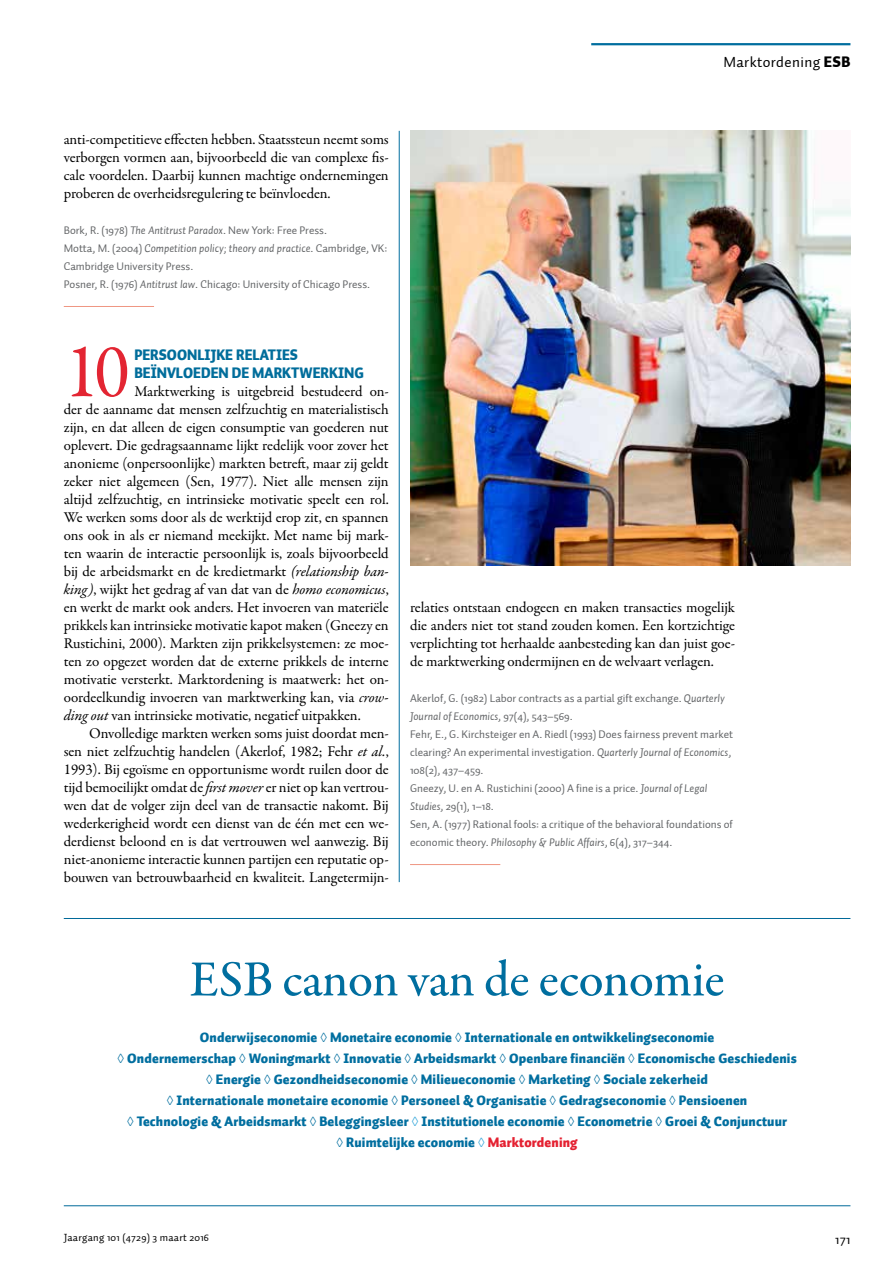
<style>
.page{position:relative;width:893px;height:1263px;background:#fff}
.page>*{position:absolute;margin:0;border:0;box-sizing:border-box;transform-origin:0 0}
.t1{font:77.55px "Garamond Premr Pro";color:#e32532;scale:.95 1}
.t2{font:500 51px "Garamond Premr Pro";letter-spacing:-.01em;color:#006e9f}
.t3{font:15px/18px "Garamond Premr Pro";letter-spacing:-.01em;color:#000;text-align:justify}
.t4{font:900 15px/18px "Auto 1";color:#006d9b;scale:.95 1}
.t5{font:15px "Auto 1";letter-spacing:.025em;color:#000}
.t6{font:900 13.5px/21px "Auto 1";letter-spacing:.01em;color:#006e9f;text-align:center}
.t7{font:13.5px "Auto 1";color:#000}
.t8{font:11.25px/18px "Auto 1";color:#626466}
.t9{font:10.5px "Auto 1";letter-spacing:.025em;color:#000}
.s1{font-weight:900}
.s2{font-style:italic}
.s3{color:#2ba2d8}
.s4{color:#e42131}
</style>
<div class="page">
<hr style="left:591px;top:43px;width:259px;height:2px;background:#006e9f">
<hr style="left:399px;top:131px;width:1px;height:751px;background:#006e9f">
<hr style="left:64px;top:306px;width:90px;height:1px;background:#ef9682">
<hr style="left:410px;top:864px;width:90px;height:1px;background:#ef9682">
<hr style="left:64px;top:918px;width:786px;height:1px;background:#006a99">
<hr style="left:64px;top:1205px;width:786px;height:1px;background:#006a99">
<img style="left:410px;top:131px;width:440px;height:435px">
<p class="t5" style="left:723px;top:53px;width:128px">Marktordening <span class="s1">ESB</span></p>
<p class="t3" style="left:64px;top:131px;width:326px">anti-competitieve effecten hebben. Staatssteun neemt soms verborgen vormen aan, bijvoorbeeld die van complexe fis&shy;cale voordelen. Daarbij kunnen machtige ondernemingen proberen de overheidsregulering te beïnvloeden.</p>
<p class="t8" style="left:64px;top:221px;width:325px">Bork, R. (1978) <span class="s2">The Antitrust Paradox</span>. New York: Free Press.<br>Motta, M. (2004) <span class="s2">Competition policy; theory and practice</span>. Cambridge, VK:<br>Cambridge University Press.<br>Posner, R. (1976) <span class="s2">Antitrust law</span>. Chicago: University of Chicago Press.</p>
<h1 class="t1" style="left:64px;top:325px;width:71px">10</h1>
<p class="t4" style="left:134px;top:346px;width:243px">PERSOONLIJKE RELATIES<br>BEÏNVLOEDEN DE MARKTWERKING</p>
<p class="t3" style="left:64px;top:383px;width:327px;text-indent:71px">Marktwerking is uitgebreid bestudeerd on&shy;der de aanname dat mensen zelfzuchtig en materialistisch zijn, en dat alleen de eigen consumptie van goederen nut oplevert. Die gedragsaanname lijkt redelijk voor zover het anonieme (onpersoonlijke) markten betreft, maar zij geldt zeker niet algemeen (Sen, 1977). Niet alle mensen zijn altijd zelfzuchtig, en intrinsieke motivatie speelt een rol.<br>We werken soms door als de werktijd erop zit, en spannen ons ook in als er niemand meekijkt. Met name bij mark&shy;ten waarin de interactie persoonlijk is, zoals bijvoorbeeld bij de arbeidsmarkt en de kredietmarkt <span class="s2">(relationship ban&shy;king)</span>, wijkt het gedrag af van dat van de <span class="s2">homo economicus</span>, en werkt de markt ook anders. Het invoeren van materiële prikkels kan intrinsieke motivatie kapot maken (Gneezy en Rustichini, 2000). Markten zijn prikkelsystemen: ze moe&shy;ten zo opgezet worden dat de externe prikkels de interne motivatie versterkt. Marktordening is maatwerk: het on&shy;oordeelkundig invoeren van marktwerking kan, via <span class="s2">crow&shy;ding out</span> van intrinsieke motivatie, negatief uitpakken.</p>
<p class="t3" style="left:64px;top:725px;width:326px;text-indent:26px">Onvolledige markten werken soms juist doordat men&shy;sen niet zelfzuchtig handelen (Akerlof, 1982; Fehr <span class="s2">et al.</span>, 1993). Bij egoïsme en opportunisme wordt ruilen door de tijd bemoeilijkt omdat de <span class="s2">first mover</span> er niet op kan vertrou&shy;wen dat de volger zijn deel van de transactie nakomt. Bij wederkerigheid wordt een dienst van de één met een we&shy;derdienst beloond en is dat vertrouwen wel aanwezig. Bij niet-anonieme interactie kunnen partijen een reputatie op&shy;bouwen van betrouwbaarheid en kwaliteit. Langetermijn-</p>
<p class="t3" style="left:410px;top:599px;width:327px">relaties ontstaan endogeen en maken transacties mogelijk die anders niet tot stand zouden komen. Een kortzichtige verplichting tot herhaalde aanbesteding kan dan juist goe&shy;de marktwerking ondermijnen en de welvaart verlagen.</p>
<p class="t8" style="left:410px;top:689px;width:325px">Akerlof, G. (1982) Labor contracts as a partial gift exchange. <span class="s2">Quarterly Journal of Economics</span>, 97(4), 543–569.<br>Fehr, E., G. Kirchsteiger en A. Riedl (1993) Does fairness prevent market clearing? An experimental investigation. <span class="s2">Quarterly Journal of Economics</span>, 108(2), 437–459.<br>Gneezy, U. en A. Rustichini (2000) A fine is a price. <span class="s2">Journal of Legal Studies</span>, 29(1), 1–18.<br>Sen, A. (1977) Rational fools: a critique of the behavioral foundations of economic theory. <span class="s2">Philosophy &amp; Public Affairs</span>, 6(4), 317–344.</p>
<h2 class="t2" style="left:190px;top:948px;width:536px">ESB canon van de economie</h2>
<p class="t6" style="left:118px;top:1027px;width:681px">Onderwijseconomie ◊ Monetaire economie ◊ Internationale en ontwikkelingseconomie<br>◊ Ondernemerschap ◊ Woningmarkt ◊ Innovatie ◊ Arbeidsmarkt ◊ Openbare financiën ◊ Economische Geschiedenis ◊ Energie ◊ Gezondheidseconomie ◊ Milieueconomie ◊ Marketing ◊ Sociale zekerheid<br>◊ Internationale monetaire economie ◊ Personeel &amp; Organisatie ◊ Gedragseconomie ◊ Pensioenen<br>◊ Technologie &amp; Arbeidsmarkt ◊ Beleggingsleer <span class="s3">◊</span> Institutionele economie ◊ Econometrie ◊ Groei &amp; Conjunctuur<br>◊ Ruimtelijke economie <span class="s3">◊</span> <span class="s4">Marktordening</span></p>
<p class="t9" style="left:64px;top:1231px;width:147px">Jaargang 101 (4729) 3 maart 2016</p>
<p class="t7" style="left:835px;top:1231px;width:17px">171</p>
</div>
